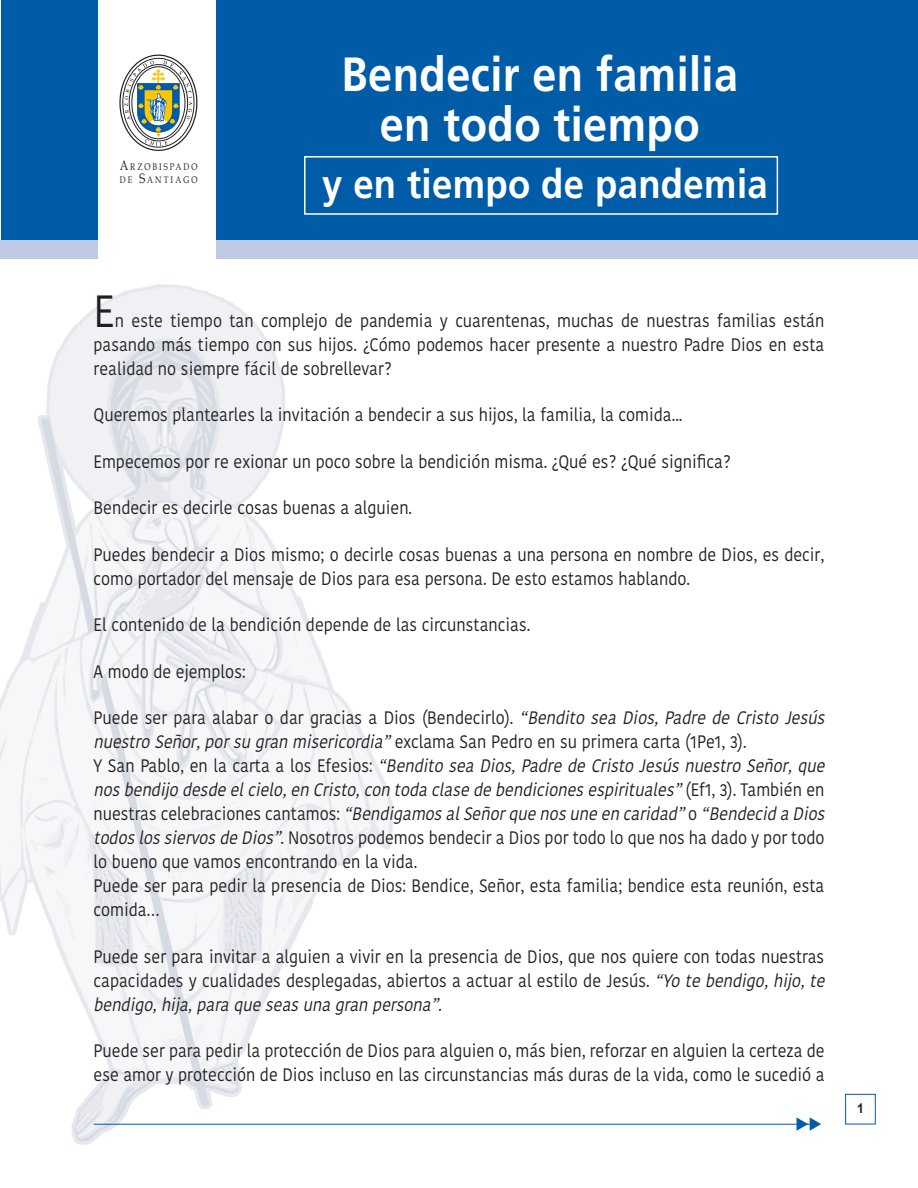
<style>
.page{position:relative;width:918px;height:1188px;background:#fff}
.page>*{position:absolute;margin:0;border:0;box-sizing:border-box;transform-origin:0 0}
.t1{font:700 48px "Frutiger";letter-spacing:.01em;color:#fff;scale:.9 1}
.t2{font:45px "Kohinoor Bangla";color:#231f20;scale:.9 1}
.t3{font:700 40.5px "Frutiger";letter-spacing:.01em;color:#fff;scale:.9 1}
.t4{font:18px/24px "Kohinoor Bangla";color:#231f20;scale:.9 1}
.t5{font:italic 18px/24px "Kohinoor Bangla";color:#231f20;scale:.9 1}
.t6{font:700 13.5px "Arial";color:#231f20;scale:.9 1}
.t7{font:9.6px/12.3px "Book Antiqua";letter-spacing:.255em;color:#231f20;scale:.8 1}
.s1{font-size:13.8px}
.s2{font-style:italic}
.s3{font-style:normal}
</style>
<div class="page">
<div style="left:845px;top:1094px;width:30px;height:30px;border:1px solid #005ca7"></div>
<div style="left:217px;top:0;width:701px;height:241px;background:#005ca7"></div>
<div style="left:1px;top:0;width:96px;height:243px;background:#005ca7"></div>
<img style="left:0;top:284px;width:452px;height:861px">
<div style="left:0;top:240px;width:917px;height:19px;background:#c0cae5"></div>
<div style="left:99px;top:0;width:117px;height:262px;background:#fff"></div>
<svg style="left:119px;top:54px;width:79px;height:97px"></svg>
<hr style="left:94px;top:1124px;width:718px;height:1px;background:#005ca7">
<div style="left:304px;top:156px;width:474px;height:59px;border:2px solid #fff"></div>
<svg style="left:797px;top:1117px;width:24px;height:14px"></svg>
<p class="t7" style="left:120px;top:161px;width:99px"><span class="s1">A</span>RZOBISPADO<br>DE <span class="s1">S</span> ANTIAGO</p>
<p class="t1" style="left:341px;top:46px;width:442px">Bendecir en familia</p>
<p class="t1" style="left:380px;top:96px;width:357px">en todo tiempo</p>
<p class="t3" style="left:322px;top:160px;width:497px">y en tiempo de pandemia</p>
<p class="t2" style="left:94px;top:276px;width:25px">E</p>
<p class="t4" style="left:94px;top:308px;width:814px;text-align:justify;text-indent:21px">n este tiempo tan complejo de pandemia y cuarentenas, muchas de nuestras familias están pasando más tiempo con sus hijos. ¿Cómo podemos hacer presente a nuestro Padre Dios en esta realidad no siempre fácil de sobrellevar?</p>
<p class="t4" style="left:94px;top:402px;width:656px">Queremos plantearles la invitación a bendecir a sus hijos, la familia, la comida...</p>
<p class="t4" style="left:94px;top:449px;width:710px">Empecemos por re exionar un poco sobre la bendición misma. ¿Qué es? ¿Qué significa?</p>
<p class="t4" style="left:94px;top:495px;width:356px">Bendecir es decirle cosas buenas a alguien.</p>
<p class="t4" style="left:94px;top:542px;width:814px">Puedes bendecir a Dios mismo; o decirle cosas buenas a una persona en nombre de Dios, es decir, como portador del mensaje de Dios para esa persona. De esto estamos hablando.</p>
<p class="t4" style="left:94px;top:612px;width:487px">El contenido de la bendición depende de las circunstancias.</p>
<p class="t4" style="left:94px;top:659px;width:170px">A modo de ejemplos:</p>
<p class="t4" style="left:94px;top:705px;width:819px">Puede ser para alabar o dar gracias a Dios (Bendecirlo). <span class="s2">“Bendito sea Dios, Padre de Cristo Jesús nuestro Señor,porsu gran misericordia”</span>exclama San Pedro en su primera carta (1Pe1, 3).</p>
<p class="t5" style="left:94px;top:753px;width:819px"><span class="s3">Y S a n Pa b l o , e n l a c a rt a a l o s E fe s i o s :</span> “Bendito seaDios,PadredeCristo Jesúsnuestro Señor,que nosbendijo desdeelcielo,en Cristo,con todaclasedebendicionesespirituales”<span class="s3">( E f1 , 3) . Ta m b i é n e n n u e s t ra s c e l e b ra c i o n e s c a n t a m o s :</span> “BendigamosalSeñorquenosuneen caridad”<span class="s3">o</span> “Bendecid aDios todoslossiervosdeDios”<span class="s3">. Nosotros podemos bendecir a Dios por todo lo que nos ha dado y por todo lo bueno que vamos encontrando en la vida.</span></p>
<p class="t4" style="left:94px;top:873px;width:814px">Puede ser para pedir la presencia de Dios: Bendice, Señor, esta familia; bendice esta reunión, esta comida…</p>
<p class="t4" style="left:94px;top:944px;width:819px">Puede ser para invitar a alguien a vivir en la presencia de Dios, que nos quiere con todas nuestras capacidades y cualidades desplegadas, abiertos a actuar al estilo de Jesús. <span class="s2">“Yo tebendigo,hijo,te bendigo,hija,paraqueseasunagran persona”.</span></p>
<p class="t4" style="left:94px;top:1038px;width:814px">Puede ser para pedir la protección de Dios para alguien o, más bien, reforzar en alguien la certeza de ese amor y protección de Dios incluso en las circunstancias más duras de la vida, como le sucedió a</p>
<p class="t6" style="left:857px;top:1100px;width:9px">1</p>
</div>
